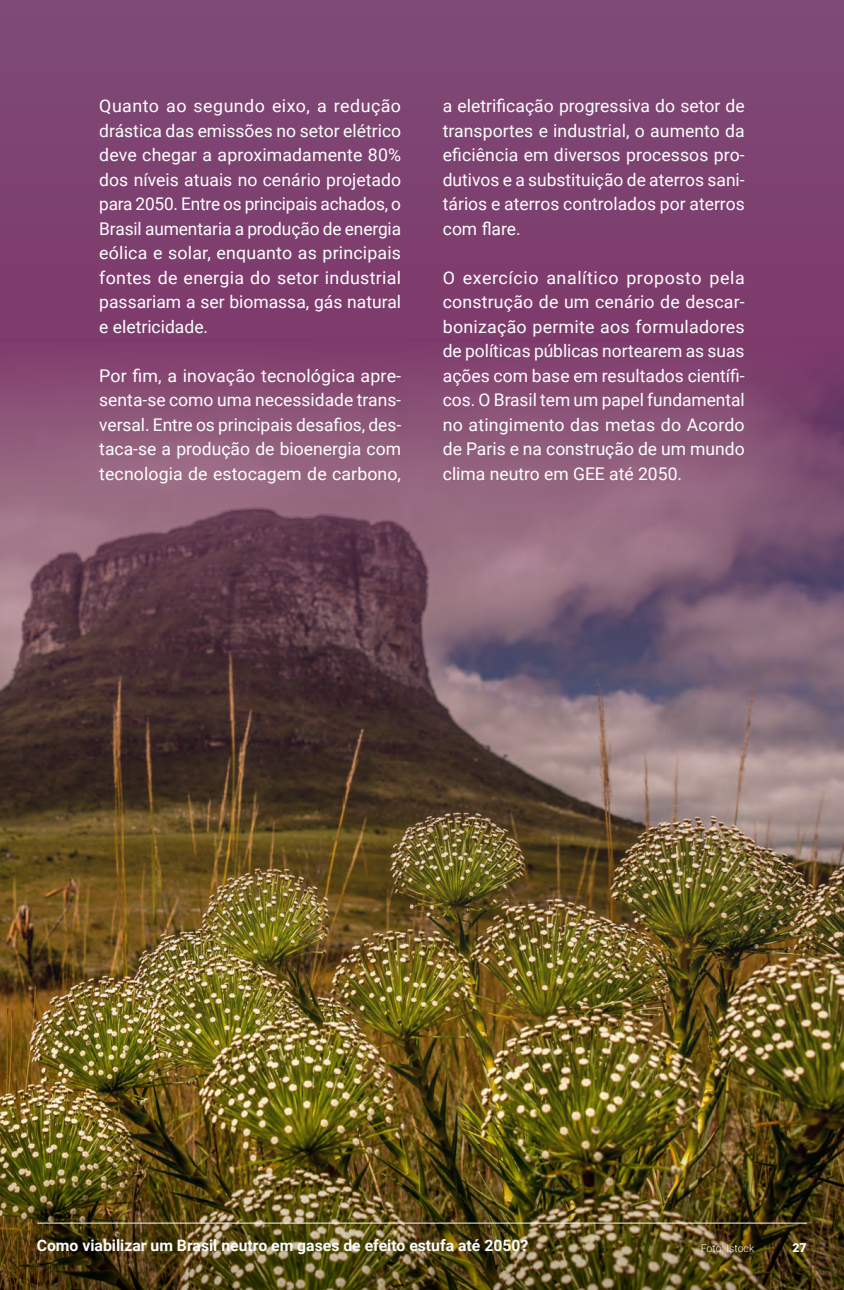
<style>
.page{position:relative;width:844px;height:1290px;background:#fff}
.page>*{position:absolute;margin:0;border:0;box-sizing:border-box;transform-origin:0 0}
.t1{font:17.5px/24.5px "Roboto";color:#fff;text-align:justify}
.t2{font:700 15.75px "Roboto";color:#fff}
.t3{font:300 12.25px "Roboto";color:#fff}
.t4{font:300 10.5px "Roboto";color:#fff}
</style>
<div class="page">
<img style="left:0;top:0;width:843px;height:1290px">
<p class="t1" style="left:99px;top:93px;width:303px">Quanto ao segundo eixo, a redução drástica das emissões no setor elétrico deve chegar a aproximadamente 80% dos níveis atuais no cenário projetado para 2050. Entre os principais achados, o Brasil aumentaria a produção de energia eólica e solar, enquanto as principais fontes de energia do setor industrial passariam a ser biomassa, gás natural e eletricidade.</p>
<p class="t1" style="left:99px;top:363px;width:303px">Por fim, a inovação tecnológica apre&shy;senta-se como uma necessidade trans&shy;versal. Entre os principais desafios, des&shy;taca-se a produção de bioenergia com tecnologia de estocagem de carbono,</p>
<p class="t1" style="left:442px;top:93px;width:303px">a eletrificação progressiva do setor de transportes e industrial, o aumento da eficiência em diversos processos pro&shy;dutivos e a substituição de aterros sani&shy;tários e aterros controlados por aterros com flare.</p>
<p class="t1" style="left:442px;top:265px;width:303px">O exercício analítico proposto pela construção de um cenário de descar&shy;bonização permite aos formuladores de políticas públicas nortearem as suas ações com base em resultados científi&shy;cos. O Brasil tem um papel fundamental no atingimento das metas do Acordo de Paris e na construção de um mundo clima neutro em GEE até 2050.</p>
<p class="t2" style="left:37px;top:1234px;width:493px">Como viabilizar um Brasil neutro em gases de efeito estufa até 2050?</p>
<p class="t4" style="left:700px;top:1241px;width:55px">Foto: Istock</p>
<p class="t3" style="left:793px;top:1239px;width:15px">27</p>
</div>
